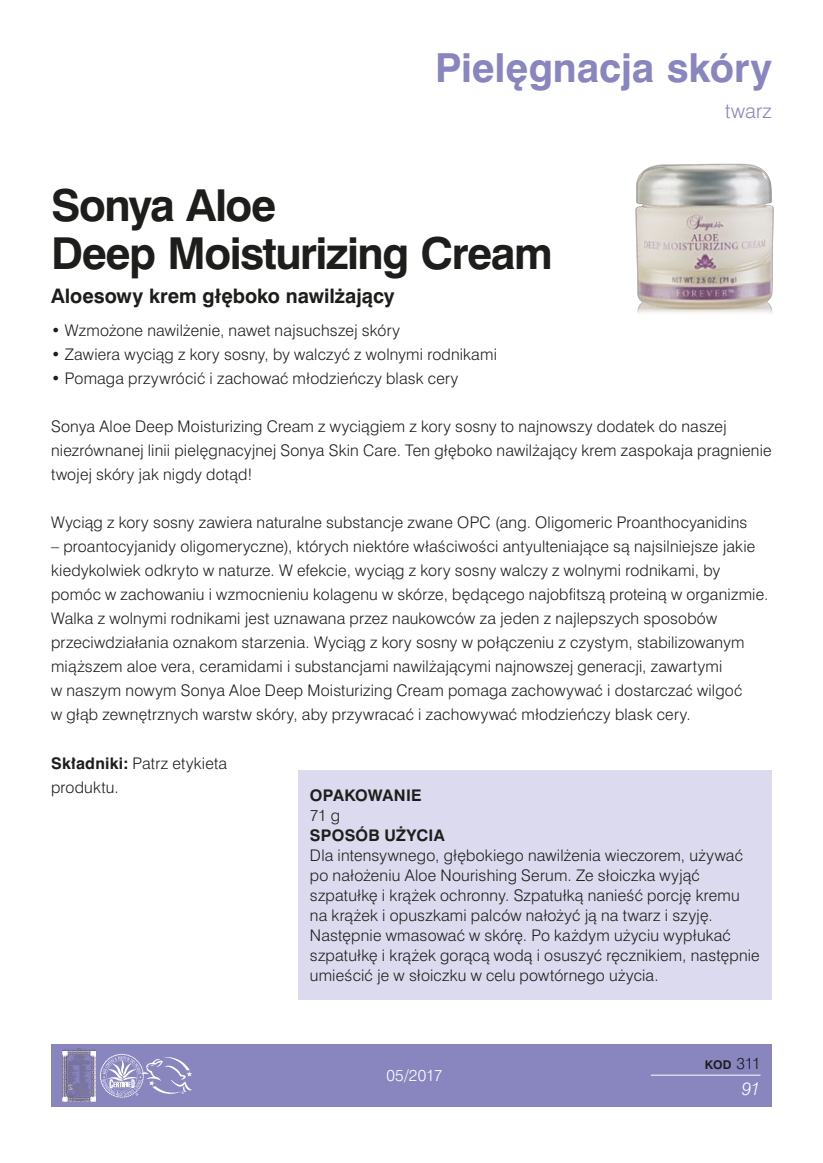
<style>
.page{position:relative;width:823px;height:1163px;background:#fff}
.page>*{position:absolute;margin:0;border:0;box-sizing:border-box;transform-origin:0 0}
.t1{font:700 44px/48px "Swiss 721 PL";letter-spacing:-.035em;color:#1d1d1b}
.t2{font:700 40px "Swiss 721 PL";letter-spacing:-.005em;color:#8885bf}
.t3{font:700 20px "Swiss 721 PL";color:#1d1d1b}
.t4{font:300 20px "Swiss 721 PL";letter-spacing:.015em;color:#8885bf}
.t5{font:italic 300 18px "Swiss 721 PL";color:#fff}
.t6{font:300 16px/24px "Swiss 721 PL";letter-spacing:.01em;color:#1d1d1b}
.t7{font:700 16px "Swiss 721 PL";letter-spacing:.015em;color:#1d1d1b}
.t8{font:300 16px "Swiss 721 PL";letter-spacing:.01em;color:#fff}
.t9{font:700 12px "Swiss 721 PL";color:#1d1d1b}
.s1{font-weight:700}
.s2{font-weight:300;font-size:16px}
</style>
<div class="page">
<img style="left:635px;top:163px;width:139px;height:145px">
<svg style="left:637px;top:308px;width:136px;height:5px"></svg>
<div style="left:51px;top:1043px;width:720px;height:63px;background:#8885bf"></div>
<img style="left:62px;top:1048px;width:34px;height:53px">
<svg style="left:100px;top:1053px;width:92px;height:44px"></svg>
<hr style="left:650px;top:1074px;width:110px;height:1px;background:#fff">
<div style="left:298px;top:770px;width:473px;height:229px;background:#dbdaee"></div>
<h2 class="t2" style="left:435px;top:43px;width:338px">Piel´gnacja skóry</h2>
<p class="t4" style="left:724px;top:98px;width:48px">twarz</p>
<h1 class="t1" style="left:51px;top:181px;width:503px">Sonya Aloe<br>Deep Moisturizing Cream</h1>
<p class="t3" style="left:51px;top:283px;width:345px">Aloesowy krem gł´boko nawil˝ajàcy</p>
<p class="t6" style="left:51px;top:318px;width:350px">• Wzmo˝one nawil˝enie, nawet najsuchszej skóry</p>
<p class="t6" style="left:51px;top:342px;width:447px">• Zawiera wyciàg z kory sosny, by walczyç z wolnymi rodnikami</p>
<p class="t6" style="left:51px;top:366px;width:408px">• Pomaga przywróciç i zachowaç młodzieƒczy blask cery</p>
<p class="t6" style="left:51px;top:414px;width:721px">Sonya Aloe Deep Moisturizing Cream z wyciàgiem z kory sosny to najnowszy dodatek do naszej niezrównanej linii piel´gnacyjnej Sonya Skin Care. Ten gł´boko nawil˝ajàcy krem zaspokaja pragnienie twojej skóry jak nigdy dotàd!</p>
<p class="t6" style="left:51px;top:510px;width:697px">Wyciàg z kory sosny zawiera naturalne substancje zwane OPC (ang. Oligomeric Proanthocyanidins</p>
<p class="t6" style="left:51px;top:534px;width:718px">– proantocyjanidy oligomeryczne), których niektóre właÊciwoÊci antyulteniajàce sà najsilniejsze jakie kiedykolwiek odkryto w naturze. W efekcie, wyciàg z kory sosny walczy z wolnymi rodnikami, by pomóc w zachowaniu i wzmocnieniu kolagenu w skórze, b´dàcego najobfitszà proteinà w organizmie.<br>Walka z wolnymi rodnikami jest uznawana przez naukowców za jeden z najlepszych sposobów przeciwdziałania oznakom starzenia. Wyciàg z kory sosny w połàczeniu z czystym, stabilizowanym mià˝szem aloe vera, ceramidami i substancjami nawil˝ajàcymi najnowszej generacji, zawartymi<br>w naszym nowym Sonya Aloe Deep Moisturizing Cream pomaga zachowywaç i dostarczaç wilgoç<br>w głàb zewn´trznych warstw skóry, aby przywracaç i zachowywaç młodzieƒczy blask cery.</p>
<p class="t6" style="left:51px;top:750px;width:177px"><span class="s1">Sk∏adniki:</span> Patrz etykieta produktu.</p>
<p class="t7" style="left:310px;top:785px;width:113px">OPAKOWANIE</p>
<p class="t6" style="left:310px;top:803px;width:32px">71 g</p>
<p class="t7" style="left:310px;top:825px;width:136px">SPOSÓB U˚YCIA</p>
<p class="t6" style="left:310px;top:845px;width:451px;line-height:20px">Dla intensywnego, gł´bokiego nawil˝enia wieczorem, u˝ywaç po nało˝eniu Aloe Nourishing Serum. Ze słoiczka wyjàç szpatułk´ i krà˝ek ochronny. Szpatułkà nanieÊç porcj´ kremu na krà˝ek i opuszkami palców nało˝yç jà na twarz i szyj´.<br>Nast´pnie wmasowaç w skór´. Po ka˝dym u˝yciu wypłukaç szpatułk´ i krà˝ek goràcà wodà i osuszyç r´cznikiem, nast´pnie umieÊciç je w słoiczku w celu powtórnego u˝ycia.</p>
<p class="t8" style="left:386px;top:1065px;width:57px">05/2017</p>
<p class="t9" style="left:704px;top:1057px;width:57px">KOD <span class="s2">311</span></p>
<p class="t5" style="left:741px;top:1077px;width:20px">91</p>
</div>
